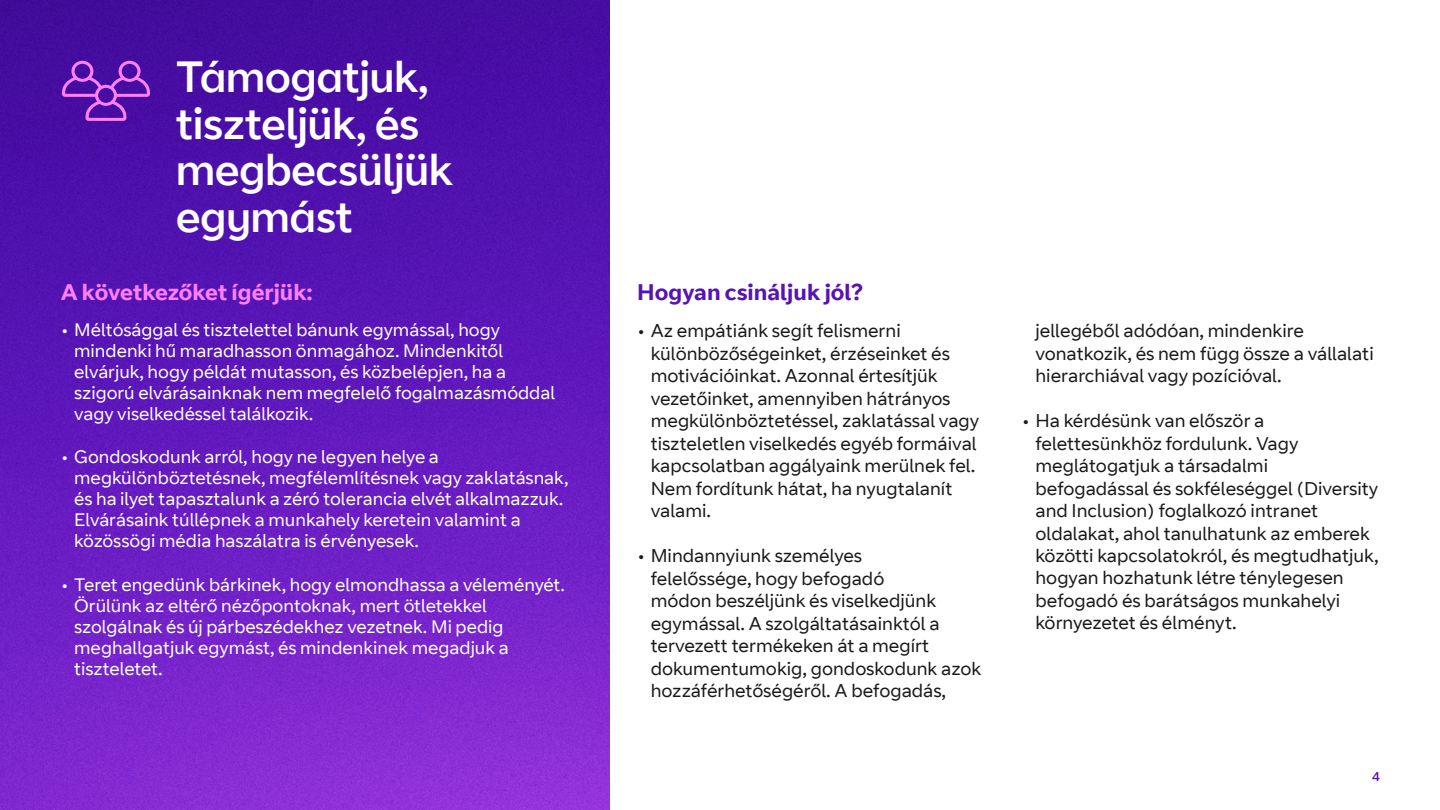
<style>
.page{position:relative;width:1440px;height:810px;background:#fff}
.page>*{position:absolute;margin:0;border:0;box-sizing:border-box;transform-origin:0 0}
.t1{font:43.5px/46.5px "BT Curve Headline";color:#fff}
.t2{font:700 22.5px "BT Curve";color:#ff80ff}
.t3{font:700 22.5px "BT Curve";color:#5514b4}
.t4{font:18.38px/22.5px "BT Curve";color:#1a1a1a}
.t5{font:18px/21px "BT Curve";color:#fff}
.t6{font:12.9px "BT Curve Headline";color:#5514b4}
</style>
<div class="page">
<img style="left:0;top:0;width:610px;height:810px">
<svg style="left:62px;top:61px;width:88px;height:60px"></svg>
<h1 class="t1" style="left:176px;top:56px;width:279px">Támogatjuk, tiszteljük, és megbecsüljük egymást</h1>
<p class="t2" style="left:61px;top:278px;width:253px">A következőket ígérjük:</p>
<p class="t5" style="left:74px;top:320px;width:482px;text-indent:-14px">• Méltósággal és tisztelettel bánunk egymással, hogy mindenki hű maradhasson önmagához. Mindenkitől elvárjuk, hogy példát mutasson, és közbelépjen, ha a szigorú elvárásainknak nem megfelelő fogalmazásmóddal vagy viselkedéssel találkozik.</p>
<p class="t5" style="left:74px;top:447px;width:496px;text-indent:-14px">• Gondoskodunk arról, hogy ne legyen helye a megkülönböztetésnek, megfélemlítésnek vagy zaklatásnak, és ha ilyet tapasztalunk a zéró tolerancia elvét alkalmazzuk.<br>Elvárásaink túllépnek a munkahely keretein valamint a közössögi média haszálatra is érvényesek.</p>
<p class="t5" style="left:74px;top:575px;width:492px;text-indent:-14px">• Teret engedünk bárkinek, hogy elmondhassa a véleményét.<br>Örülünk az eltérő nézőpontoknak, mert ötletekkel szolgálnak és új párbeszédekhez vezetnek. Mi pedig meghallgatjuk egymást, és mindenkinek megadjuk a tiszteletet.</p>
<p class="t3" style="left:637px;top:278px;width:227px">Hogyan csináljuk jól?</p>
<p class="t4" style="left:651px;top:320px;width:330px;text-indent:-14px">• Az empátiánk segít felismerni különbözőségeinket, érzéseinket és motivációinkat. Azonnal értesítjük vezetőinket, amennyiben hátrányos megkülönböztetéssel, zaklatással vagy tiszteletlen viselkedés egyéb formáival kapcsolatban aggályaink merülnek fel.<br>Nem fordítunk hátat, ha nyugtalanít valami.</p>
<p class="t4" style="left:651px;top:545px;width:332px;text-indent:-14px">• Mindannyiunk személyes<br>felelőssége, hogy befogadó<br>módon beszéljünk és viselkedjünk egymással. A szolgáltatásainktól a tervezett termékeken át a megírt dokumentumokig, gondoskodunk azok hozzáférhetőségéről. A befogadás,</p>
<p class="t4" style="left:1035px;top:320px;width:340px">jellegéből adódóan, mindenkire vonatkozik, és nem függ össze a vállalati hierarchiával vagy pozícióval.</p>
<p class="t4" style="left:1035px;top:410px;width:345px;text-indent:-14px">• Ha kérdésünk van először a felettesünkhöz fordulunk. Vagy meglátogatjuk a társadalmi befogadással és sokféleséggel (Diversity and Inclusion) foglalkozó intranet oldalakat, ahol tanulhatunk az emberek közötti kapcsolatokról, és megtudhatjuk, hogyan hozhatunk létre ténylegesen befogadó és barátságos munkahelyi környezetet és élményt.</p>
<p class="t6" style="left:1372px;top:769px;width:9px">4</p>
</div>
